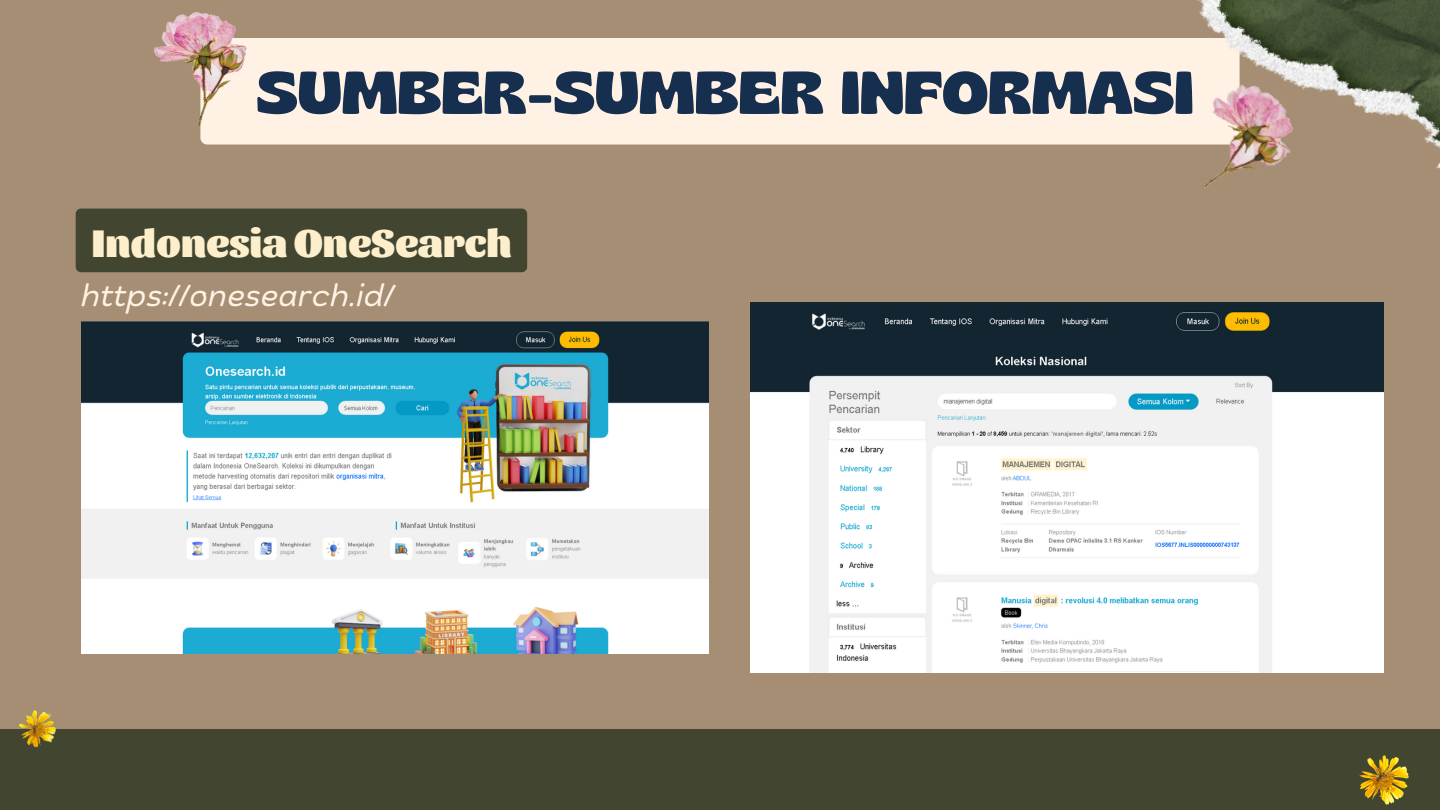
<style>
.page{position:relative;width:1440px;height:810px;background:#a58e74}
.page>*{position:absolute;margin:0;border:0;box-sizing:border-box;transform-origin:0 0}
.t1{font:700 60px "Gliker";color:#172f4f}
.t2{font:900 40px "Sansita";color:#fdeecc}
.t3{font:italic 30px "Biski";color:#fff2e5}
</style>
<div class="page">
<div style="left:0;top:729px;width:1440px;height:81px;background:#424530"></div>
<div style="left:200px;top:38px;width:1040px;height:107px;background:#fff2e5;border-radius:7px"></div>
<img style="left:1359px;top:755px;width:49px;height:50px">
<img style="left:1197px;top:0;width:243px;height:169px">
<img style="left:154px;top:12px;width:93px;height:115px">
<img style="left:1169px;top:69px;width:142px;height:119px">
<img style="left:18px;top:710px;width:38px;height:38px">
<img style="left:81px;top:321px;width:628px;height:332px">
<img style="left:750px;top:302px;width:633px;height:370px">
<div style="left:76px;top:209px;width:451px;height:63px;background:#424530;border-radius:5px"></div>
<p class="t1" style="left:256px;top:53px;width:939px">SUMBER-SUMBER INFORMASI</p>
<p class="t2" style="left:91px;top:216px;width:422px">Indonesia OneSearch</p>
<p class="t3" style="left:81px;top:284px;width:315px">https://onesearch.id/</p>
</div>
